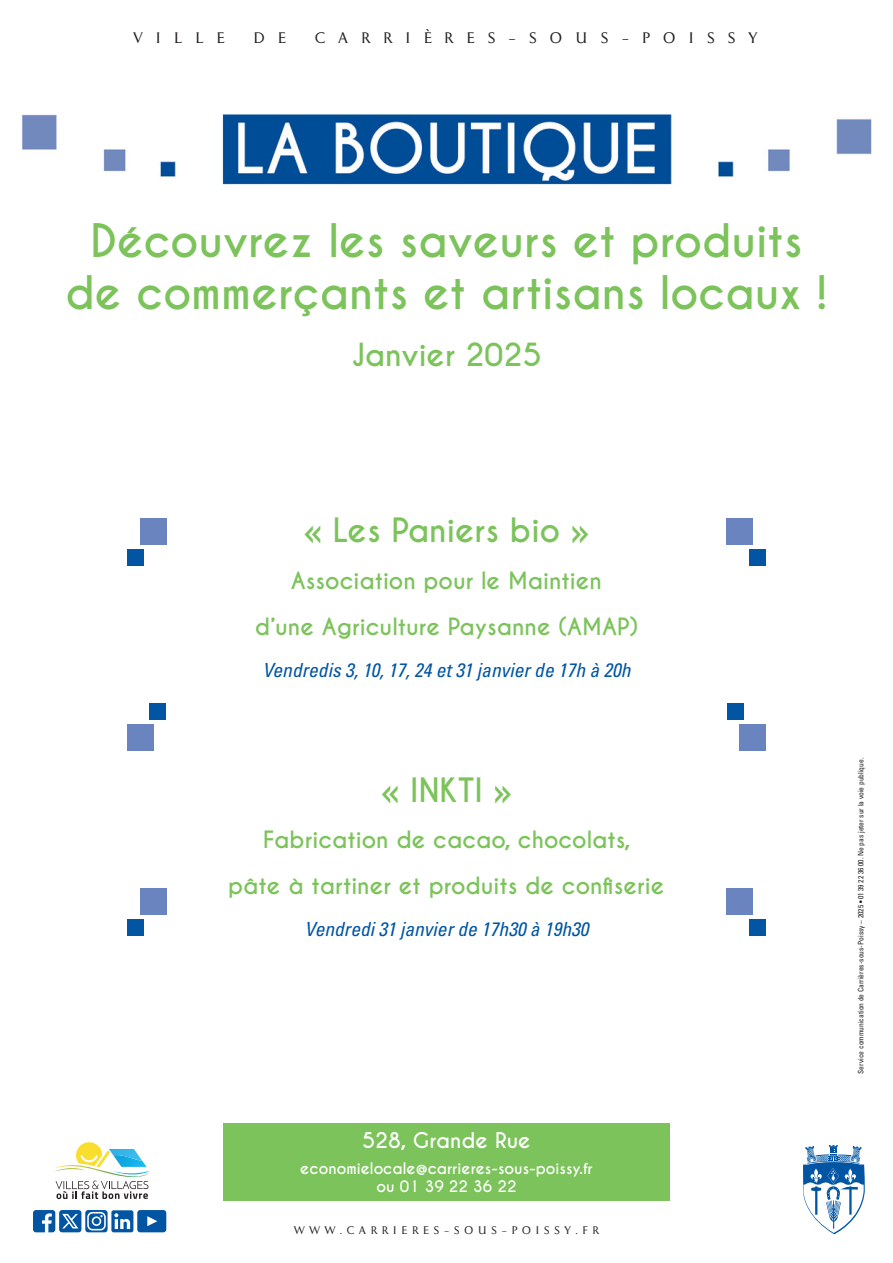
<style>
.page{position:relative;width:893px;height:1263px;background:#fff}
.page>*{position:absolute;margin:0;border:0;box-sizing:border-box;transform-origin:0 0}
.t1{font:700 43.35px/52.1px "Caviar Dreams";color:#7bc35a;text-align:center}
.t2{font:700 31.5px "Caviar Dreams";color:#7bc35a}
.t3{font:700 29.85px "Caviar Dreams";color:#7bc35a}
.t4{font:700 22.35px/46.3px "Caviar Dreams";color:#7bc35a;text-align:center}
.t5{font:700 20.4px "Caviar Dreams";color:#fff}
.t6{font:italic condensed 19.5px "Univers LT Pro";color:#0155a2}
.t7{font:700 15px/18px "Caviar Dreams";color:#fff;text-align:center}
.t8{font:300 14.25px "Pompei New";letter-spacing:.89em;color:#231f20}
.t9{font:300 10.35px "Pompei New";letter-spacing:.42em;color:#231f20}
.t10{font:condensed 7.5px "Univers LT Pro";color:#231f20}
</style>
<div class="page">
<svg style="left:803px;top:1145px;width:62px;height:89px"></svg>
<img style="left:21px;top:114px;width:851px;height:71px">
<div style="left:223px;top:1123px;width:447px;height:78px;background:#7bc35a"></div>
<svg style="left:33px;top:1210px;width:133px;height:22px"></svg>
<svg style="left:53px;top:1142px;width:97px;height:57px"></svg>
<div style="left:140px;top:888px;width:26px;height:26px;background:#6984bf"></div>
<div style="left:128px;top:919px;width:16px;height:17px;background:#0155a2"></div>
<div style="left:140px;top:518px;width:26px;height:26px;background:#6984bf"></div>
<div style="left:128px;top:549px;width:16px;height:17px;background:#0155a2"></div>
<div style="left:727px;top:888px;width:26px;height:26px;background:#6984bf"></div>
<div style="left:749px;top:919px;width:16px;height:17px;background:#0155a2"></div>
<div style="left:128px;top:725px;width:26px;height:26px;background:#6984bf"></div>
<div style="left:150px;top:703px;width:16px;height:16px;background:#0155a2"></div>
<div style="left:739px;top:725px;width:26px;height:26px;background:#6984bf"></div>
<div style="left:727px;top:703px;width:16px;height:16px;background:#0155a2"></div>
<div style="left:727px;top:518px;width:26px;height:26px;background:#6984bf"></div>
<div style="left:749px;top:549px;width:16px;height:17px;background:#0155a2"></div>
<p class="t8" style="left:134px;top:28px;width:92px">VILLE</p>
<p class="t8" style="left:253px;top:28px;width:34px">D E</p>
<p class="t8" style="left:315px;top:28px;width:444px">CARRIÈRES-SOUS-POISSY</p>
<h1 class="t1" style="left:65px;top:215px;width:764px">Découvrez les saveurs et produits de commerçants et artisans locaux !</h1>
<h3 class="t3" style="left:351px;top:336px;width:192px">Janvier 2025</h3>
<h2 class="t2" style="left:303px;top:511px;width:288px">« Les Paniers bio »</h2>
<p class="t4" style="left:255px;top:558px;width:385px">Association pour le Maintien<br>d’une Agriculture Paysanne (AMAP)</p>
<p class="t6" style="left:262px;top:658px;width:370px">Vendredis 3, 10, 17, 24 et 31 janvier de 17h à 20h</p>
<h2 class="t2" style="left:381px;top:771px;width:133px">« INKTI »</h2>
<p class="t4" style="left:228px;top:817px;width:438px">Fabrication de cacao, chocolats,<br>pâte à tartiner et produits de confiserie</p>
<p class="t6" style="left:305px;top:917px;width:285px">Vendredi 31 janvier de 17h30 à 19h30</p>
<p class="t5" style="left:362px;top:1128px;width:170px">528, Grande Rue</p>
<p class="t7" style="left:300px;top:1160px;width:294px">economielocale@carrieres-sous-poissy.fr ou 01 39 22 36 22</p>
<p class="t9" style="left:294px;top:1223px;width:307px">WWW.CARRIERES-SOUS-POISSY.FR</p>
<p class="t10" style="left:856px;top:1074px;width:318px;rotate:-90deg">Service communication de Carrières-sous-Poissy – 2025 • 01 39 22 36 00. Ne pas jeter sur la voie publique.</p>
</div>
